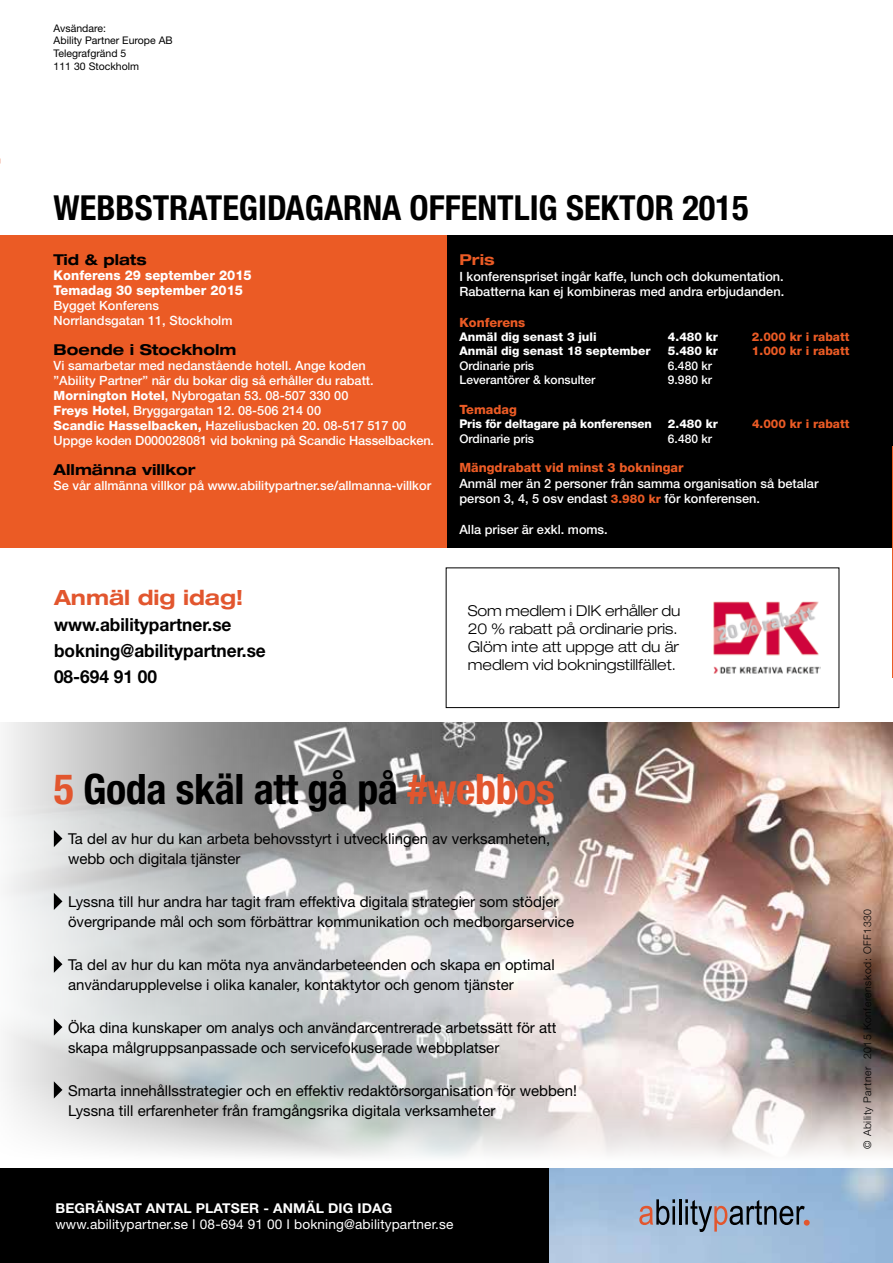
<style>
.page{position:relative;width:893px;height:1263px;background:#fff}
.page>*{position:absolute;margin:0;border:0;box-sizing:border-box;transform-origin:0 0}
.t1{font:700 condensed 42px "Helvetica Neue";letter-spacing:-.01em;color:#000}
.t2{font:700 condensed 34.5px "Helvetica Neue";color:#000}
.t3{font:700 expanded 21px "Helvetica Neue";color:#e2562e}
.t4{font:700 18px/25.8px "Helvetica Neue";color:#000;scale:.96 1}
.t5{font:15px/20px "Helvetica Neue";color:#000}
.t6{font:300 expanded 15px/18px "Helvetica Neue";color:#000}
.t7{font:700 expanded 15px "Helvetica Neue";color:#000}
.t8{font:700 expanded 15px "Helvetica Neue";color:#eb5b25}
.t9{font:13.5px "Helvetica Neue";letter-spacing:.01em;color:#fff}
.t10{font:800 13.5px/15px "Helvetica Neue";color:#fff;scale:.96 1}
.t11{font:700 13.5px "Helvetica Neue";letter-spacing:.01em;color:#fff}
.t12{font:500 12.75px/15px "Helvetica Neue";color:#fff}
.t13{font:800 12.75px "Helvetica Neue";color:#eb5b25}
.t14{font:800 12px "Helvetica Neue";color:#fff}
.t15{font:500 12px "Helvetica Neue";color:#fff}
.t16{font:800 12px "Helvetica Neue";color:#eb5b25}
.t17{font:10.5px/12.6px "Helvetica Neue";color:#000}
.t18{font:300 10.5px "Helvetica Neue";letter-spacing:.05em;color:#000}
.s1{font-weight:800}
.s2{font-weight:800;font-size:12px;color:#eb5b25}
.s3{color:#e2562e}
</style>
<div class="page">
<div style="left:446px;top:567px;width:393px;height:141px;border:1px solid #000"></div>
<img style="left:5px;top:723px;width:888px;height:435px">
<svg style="left:54px;top:830px;width:8px;height:17px"></svg>
<svg style="left:54px;top:893px;width:8px;height:17px"></svg>
<svg style="left:54px;top:956px;width:8px;height:17px"></svg>
<svg style="left:54px;top:1018px;width:8px;height:18px"></svg>
<svg style="left:54px;top:1081px;width:8px;height:17px"></svg>
<div style="left:446px;top:235px;width:447px;height:313px;background:#000"></div>
<div style="left:0;top:235px;width:446px;height:313px;background:#eb5b25"></div>
<img style="left:549px;top:1169px;width:344px;height:94px">
<div style="left:0;top:1169px;width:549px;height:94px;background:#000"></div>
<svg style="left:639px;top:1199px;width:36px;height:26px"></svg>
<hr style="left:679px;top:1199px;width:2px;height:25px;background:#000">
<svg style="left:685px;top:1199px;width:125px;height:33px;background:#8192a7"></svg>
<img style="left:713px;top:601px;width:107px;height:73px">
<hr style="left:892px;top:446px;width:1px;height:231px;background:#eb5b25">
<p class="t17" style="left:54px;top:22px;width:121px">Avsändare:<br>Ability Partner Europe AB<br>Telegrafgränd 5<br>111 30 Stockholm</p>
<h2 class="t2" style="left:54px;top:187px;width:696px">WEBBSTRATEGIDAGARNA OFFENTLIG SEKTOR 2015</h2>
<p class="t7" style="left:54px;top:251px;width:94px">Tid &amp; plats</p>
<p class="t10" style="left:54px;top:268px;width:208px">Konferens 29 september 2015<br>Temadag 30 september 2015</p>
<p class="t12" style="left:54px;top:298px;width:180px">Bygget Konferens<br>Norrlandsgatan 11, Stockholm</p>
<p class="t7" style="left:54px;top:341px;width:184px">Boende i Stockholm</p>
<p class="t12" style="left:54px;top:358px;width:382px">Vi samarbetar med nedanstående hotell. Ange koden<br>”Ability Partner” när du bokar dig så erhåller du rabatt.<br><span class="s1">Mornington Hotel</span>, Nybrogatan 53. 08-507 330 00<br><span class="s1">Freys Hotel</span>, Bryggargatan 12. 08-506 214 00<br><span class="s1">Scandic Hasselbacken,</span> Hazeliusbacken 20. 08-517 517 00<br>Uppge koden D000028081 vid bokning på Scandic Hasselbacken.</p>
<p class="t7" style="left:54px;top:461px;width:143px">Allmänna villkor</p>
<p class="t12" style="left:54px;top:478px;width:379px">Se vår allmänna villkor på www.abilitypartner.se/allmanna-villkor</p>
<p class="t8" style="left:459px;top:251px;width:37px">Pris</p>
<p class="t12" style="left:459px;top:268px;width:326px">I konferenspriset ingår kaffe, lunch och dokumentation.<br>Rabatterna kan ej kombineras med andra erbjudanden.</p>
<p class="t13" style="left:459px;top:314px;width:67px">Konferens</p>
<p class="t14" style="left:459px;top:330px;width:139px">Anmäl dig senast 3 juli</p>
<p class="t14" style="left:668px;top:330px;width:52px">4.480 kr</p>
<p class="t16" style="left:752px;top:330px;width:99px">2.000 kr i rabatt</p>
<p class="t14" style="left:459px;top:344px;width:193px">Anmäl dig senast 18 september</p>
<p class="t14" style="left:668px;top:344px;width:52px">5.480 kr</p>
<p class="t16" style="left:752px;top:344px;width:99px">1.000 kr i rabatt</p>
<p class="t15" style="left:459px;top:358px;width:76px">Ordinarie pris</p>
<p class="t15" style="left:668px;top:358px;width:46px">6.480 kr</p>
<p class="t15" style="left:459px;top:373px;width:138px">Leverantörer &amp; konsulter</p>
<p class="t15" style="left:668px;top:373px;width:46px">9.980 kr</p>
<p class="t13" style="left:459px;top:402px;width:59px">Temadag</p>
<p class="t14" style="left:459px;top:417px;width:194px">Pris för deltagare på konferensen</p>
<p class="t14" style="left:668px;top:417px;width:52px">2.480 kr</p>
<p class="t16" style="left:752px;top:417px;width:99px">4.000 kr i rabatt</p>
<p class="t15" style="left:459px;top:431px;width:76px">Ordinarie pris</p>
<p class="t15" style="left:668px;top:431px;width:46px">6.480 kr</p>
<p class="t13" style="left:459px;top:460px;width:226px">Mängdrabatt vid minst 3 bokningar</p>
<p class="t12" style="left:459px;top:475px;width:361px">Anmäl mer än 2 personer från samma organisation så betalar person 3, 4, 5 osv endast <span class="s2">3.980 kr</span> för konferensen.</p>
<p class="t12" style="left:459px;top:521px;width:150px">Alla priser är exkl. moms.</p>
<h3 class="t3" style="left:54px;top:584px;width:191px">Anmäl dig idag!</h3>
<h3 class="t4" style="left:54px;top:611px;width:222px">www.abilitypartner.se bokning@abilitypartner.se<br>08-694 91 00</h3>
<p class="t6" style="left:468px;top:602px;width:214px">Som medlem i DIK erhåller du<br>20 % rabatt på ordinarie pris.<br>Glöm inte att uppge att du är medlem vid bokningstillfället.</p>
<h1 class="t1" style="left:54px;top:764px;width:502px"><span class="s3">5</span> Goda skäl att gå på <span class="s3">#webbos</span></h1>
<p class="t5" style="left:68px;top:829px;width:484px">Ta del av hur du kan arbeta behovsstyrt i utvecklingen av verksamheten, webb och digitala tjänster</p>
<p class="t5" style="left:68px;top:892px;width:508px">Lyssna till hur andra har tagit fram effektiva digitala strategier som stödjer övergripande mål och som förbättrar kommunikation och medborgarservice</p>
<p class="t5" style="left:68px;top:955px;width:488px">Ta del av hur du kan möta nya användarbeteenden och skapa en optimal användarupplevelse i olika kanaler, kontaktytor och genom tjänster</p>
<p class="t5" style="left:68px;top:1017px;width:490px">Öka dina kunskaper om analys och användarcentrerade arbetssätt för att skapa målgruppsanpassade och servicefokuserade webbplatser</p>
<p class="t5" style="left:68px;top:1080px;width:511px">Smarta innehållsstrategier och en effektiv redaktörsorganisation för webben!<br>Lyssna till erfarenheter från framgångsrika digitala verksamheter</p>
<p class="t11" style="left:55px;top:1200px;width:338px">BEGRÄNSAT ANTAL PLATSER - ANMÄL DIG IDAG</p>
<p class="t9" style="left:55px;top:1216px;width:399px">www.abilitypartner.se I 08-694 91 00 I bokning@abilitypartner.se</p>
<p class="t18" style="left:861px;top:1149px;width:241px;rotate:-90deg">© Ability Partner 2015 Konferenskod: OFF1330</p>
</div>
